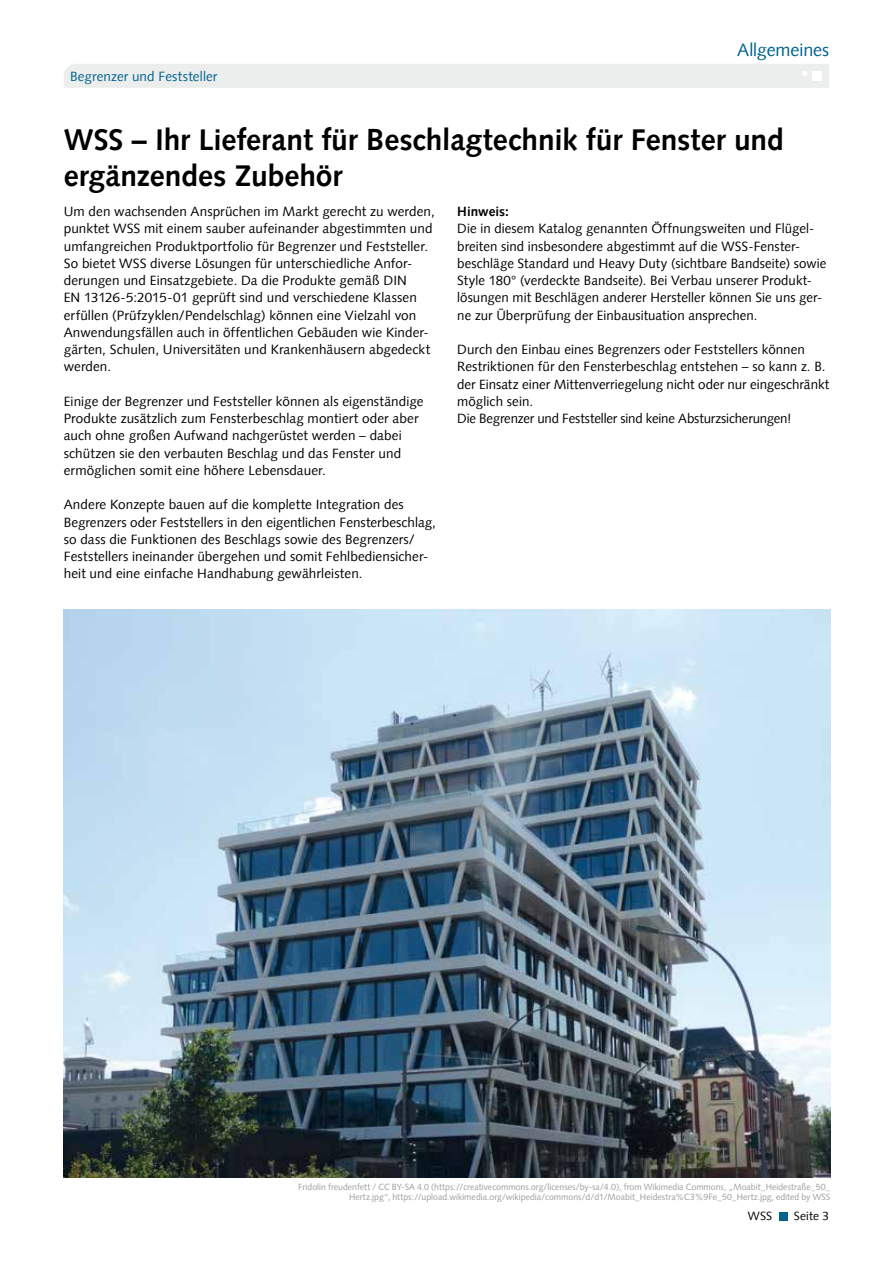
<style>
.page{position:relative;width:893px;height:1263px;background:#fff}
.page>*{position:absolute;margin:0;border:0;box-sizing:border-box;transform-origin:0 0}
.t1{font:700 30px/36px "Syntax Com";color:#000}
.t2{font:18px "Syntax Com";letter-spacing:-.005em;color:#00628d}
.t3{font:13.5px/17.2px "Syntax Com";letter-spacing:.005em;color:#000}
.t4{font:13.5px "Syntax Com";letter-spacing:.005em;color:#00628d}
.t5{font:700 13.5px "Syntax Com";color:#000}
.t6{font:12px "Syntax Com";letter-spacing:.015em;color:#000}
.t7{font:9px/10.8px "Syntax";color:#9c9e9f;text-align:right}
</style>
<div class="page">
<div style="left:779px;top:1212px;width:8px;height:8px;background:#00628d"></div>
<div style="left:64px;top:64px;width:765px;height:24px;background:#eceded"></div>
<div style="left:813px;top:71px;width:9px;height:9px;background:#fff"></div>
<img style="left:64px;top:609px;width:766px;height:569px">
<p class="t4" style="left:70px;top:68px;width:149px">Begrenzer und Feststeller</p>
<h2 class="t2" style="left:737px;top:39px;width:93px">Allgemeines</h2>
<h1 class="t1" style="left:64px;top:122px;width:722px">WSS – Ihr Lieferant für Beschlagtechnik für Fenster und ergänzendes Zubehör</h1>
<p class="t3" style="left:64px;top:203px;width:372px">Um den wachsenden Ansprüchen im Markt gerecht zu werden, punktet WSS mit einem sauber aufeinander abgestimmten und umfangreichen Produktportfolio für Begrenzer und Feststeller.<br>So bietet WSS diverse Lösungen für unterschiedliche Anfor&shy;derungen und Einsatzgebiete. Da die Produkte gemäß DIN<br>EN 13126-5:2015-01 geprüft sind und verschiedene Klassen erfüllen (Prüfzyklen/Pendelschlag) können eine Vielzahl von Anwendungsfällen auch in öffentlichen Gebäuden wie Kinder&shy;gärten, Schulen, Universitäten und Krankenhäusern abgedeckt werden.</p>
<p class="t3" style="left:64px;top:393px;width:361px">Einige der Begrenzer und Feststeller können als eigenständige Produkte zusätzlich zum Fensterbeschlag montiert oder aber auch ohne großen Aufwand nachgerüstet werden – dabei schützen sie den verbauten Beschlag und das Fenster und ermöglichen somit eine höhere Lebensdauer.</p>
<p class="t3" style="left:64px;top:496px;width:374px">Andere Konzepte bauen auf die komplette Integration des Begrenzers oder Feststellers in den eigentlichen Fensterbeschlag, so dass die Funktionen des Beschlags sowie des Begrenzers/ Feststellers ineinander übergehen und somit Fehlbediensicher&shy;heit und eine einfache Handhabung gewährleisten.</p>
<p class="t5" style="left:457px;top:204px;width:53px">Hinweis:</p>
<p class="t3" style="left:457px;top:220px;width:371px">Die in diesem Katalog genannten Öffnungsweiten und Flügel&shy;breiten sind insbesondere abgestimmt auf die WSS-Fenster&shy;beschläge Standard und Heavy Duty (sichtbare Bandseite) sowie Style 180° (verdeckte Bandseite). Bei Verbau unserer Produkt&shy;lösungen mit Beschlägen anderer Hersteller können Sie uns ger&shy;ne zur Überprüfung der Einbausituation ansprechen.</p>
<p class="t3" style="left:457px;top:341px;width:374px">Durch den Einbau eines Begrenzers oder Feststellers können Restriktionen für den Fensterbeschlag entstehen – so kann z. B. der Einsatz einer Mittenverriegelung nicht oder nur eingeschränkt möglich sein.<br>Die Begrenzer und Feststeller sind keine Absturzsicherungen!</p>
<p class="t7" style="left:298px;top:1181px;width:533px">Fridolin freudenfett / CC BY-SA 4.0 (https://creativecommons.org/licenses/by-sa/4.0), from Wikimedia Commons, „Moabit_Heidestraße_50_<br>Hertz.jpg“, https://upload.wikimedia.org/wikipedia/commons/d/d1/Moabit_Heidestra%C3%9Fe_50_Hertz.jpg, edited by WSS</p>
<p class="t6" style="left:748px;top:1209px;width:26px">WSS</p>
<p class="t6" style="left:794px;top:1209px;width:37px">Seite 3</p>
</div>
